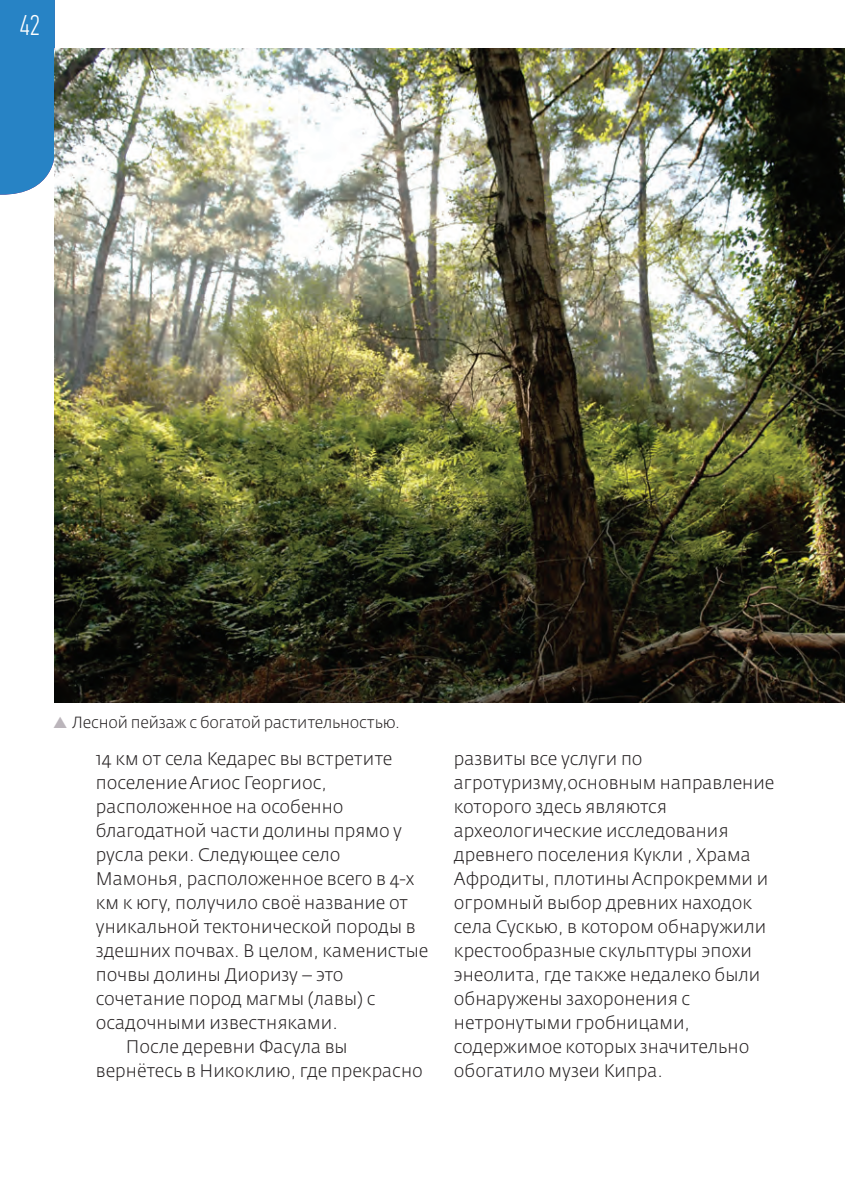
<style>
.page{position:relative;width:849px;height:1195px;background:#fff}
.page>*{position:absolute;margin:0;border:0;box-sizing:border-box;transform-origin:0 0}
.t1{font:300 condensed 28px "CF Din";color:#fff}
.t2{font:300 18px/24px "Fedra Sans Pro";color:#231f20}
.t3{font:300 16px "Fedra Sans Pro";letter-spacing:-.01em;color:#231f20}
.s1{color:#bbb5bb}
</style>
<div class="page">
<img style="left:55px;top:49px;width:789px;height:653px">
<div style="left:0;top:0;width:55px;height:195px;background:#2783c5"></div>
<h1 class="t1" style="left:20px;top:10px;width:22px">42</h1>
<p class="t3" style="left:53px;top:713px;width:348px"><span class="s1">▲</span> Лесной пейзаж с богатой растительностью.</p>
<p class="t2" style="left:96px;top:747px;width:298px">14 км от села Кедарес вы встретите</p>
<p class="t2" style="left:96px;top:771px;width:232px">поселение Агиос Георгиос,</p>
<p class="t2" style="left:96px;top:795px;width:249px">расположенное на особенно</p>
<p class="t2" style="left:96px;top:819px;width:308px">благодатной части долины прямо у</p>
<p class="t2" style="left:96px;top:843px;width:246px">русла реки. Следующее село</p>
<p class="t2" style="left:96px;top:867px;width:320px">Мамонья, расположенное всего в 4-х</p>
<p class="t2" style="left:96px;top:891px;width:314px">км к югу, получило своё название от</p>
<p class="t2" style="left:96px;top:915px;width:321px">уникальной тектонической породы в</p>
<p class="t2" style="left:96px;top:939px;width:334px">здешних почвах. В целом, каменистые</p>
<p class="t2" style="left:96px;top:963px;width:249px">почвы долины Диоризу – это</p>
<p class="t2" style="left:96px;top:987px;width:281px">сочетание пород магмы (лавы) с</p>
<p class="t2" style="left:96px;top:1011px;width:243px">осадочными известняками.</p>
<p class="t2" style="left:126px;top:1035px;width:223px">После деревни Фасула вы</p>
<p class="t2" style="left:96px;top:1059px;width:328px">вернётесь в Никоклию, где прекрасно</p>
<p class="t2" style="left:454px;top:747px;width:322px">развиты все услуги по агротуризму,основным направление которого здесь являются археологические исследования древнего поселения Кукли , Храма<br>Афродиты, плотины Аспрокремми и огромный выбор древних находок села Сускью, в котором обнаружили крестообразные скульптуры эпохи энеолита, где также недалеко были обнаружены захоронения с нетронутыми гробницами, содержимое которых значительно обогатило музеи Кипра.</p>
</div>
